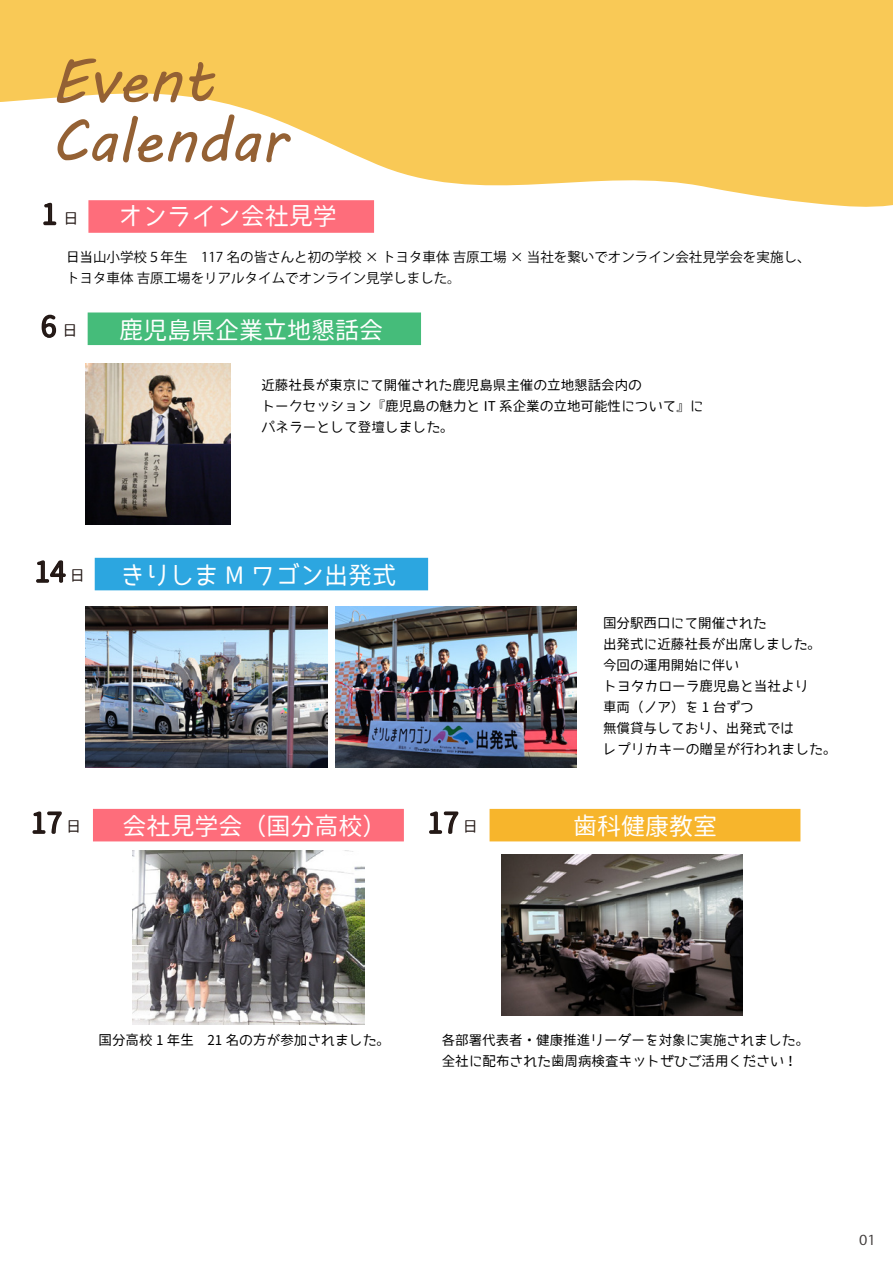
<style>
.page{position:relative;width:893px;height:1263px;background:#fff}
.page>*{position:absolute;margin:0;border:0;box-sizing:border-box;transform-origin:0 0}
.t1{font:61.5px/60px "MV Boli";color:#946134}
.t2{font:28.5px "Yasashisa Plus Gothic L";color:#231815}
.t3{font:24px "Yasashisa Plus Gothic L";color:#fff}
.t4{font:15px "Yasashisa Plus Gothic L";color:#231815}
.t5{font:13.5px/21px "Yasashisa Plus Gothic L";color:#000}
.t6{font:13.5px/20.9px "Koz Go Pr 6 N";color:#000}
.t7{font:13.5px "Koz Go Pro Regular 90 ms RKSJ H";color:#3e3a39;scale:1.11 1}
.s1{font-family:"Yasashisa Plus Gothic L"}
.s2{font-size:15px}
</style>
<div class="page">
<svg style="left:43px;top:211px;width:14px;height:15px"></svg>
<svg style="left:0;top:1px;width:893px;height:210px;fill:#f9c956"></svg>
<div style="left:875px;top:1px;width:18px;height:14px;background:#f9c956"></div>
<div style="left:88px;top:200px;width:286px;height:33px;background:#fe6d7b;border:2px solid #fe6d7b"></div>
<svg style="left:41px;top:314px;width:16px;height:24px"></svg>
<div style="left:88px;top:312px;width:333px;height:33px;background:#45bc7a;border:2px solid #45bc7a"></div>
<img style="left:86px;top:606px;width:241px;height:161px">
<img style="left:335px;top:607px;width:242px;height:161px">
<img style="left:501px;top:854px;width:242px;height:161px">
<svg style="left:36px;top:560px;width:30px;height:23px"></svg>
<div style="left:95px;top:558px;width:333px;height:32px;background:#2ca6e0"></div>
<svg style="left:32px;top:811px;width:30px;height:23px"></svg>
<div style="left:93px;top:809px;width:311px;height:32px;background:#fe6d7b"></div>
<img style="left:132px;top:851px;width:232px;height:174px">
<svg style="left:429px;top:811px;width:30px;height:23px"></svg>
<div style="left:490px;top:809px;width:310px;height:32px;background:#f7b52c"></div>
<img style="left:86px;top:363px;width:145px;height:161px">
<h1 class="t1" style="left:50px;top:49px;width:237px">Event<br>Calendar</h1>
<h2 class="t2" style="left:42px;top:193px;width:17px">1</h2>
<p class="t4" style="left:63px;top:207px;width:16px">日</p>
<h3 class="t3" style="left:118px;top:199px;width:220px">オンライン会社見学</h3>
<p class="t6" style="left:66px;top:247px;width:746px"><span class="s1">日当</span>山小学校５年生　117 名の皆さんと初の学校 × トヨタ車体 吉原工場 × 当社を繋いでオンライン会社見学会を実施し、トヨタ車体 吉原工場をリアルタイムでオンライン見学しました。</p>
<h2 class="t2" style="left:41px;top:306px;width:38px">6 <span class="s2">日</span></h2>
<h3 class="t3" style="left:119px;top:312px;width:265px">鹿児島県企業立地懇話会</h3>
<p class="t5" style="left:261px;top:374px;width:444px">近藤社長が東京にて開催された鹿児島県主催の立地懇話会内の<br>トークセッション『鹿児島の魅力と IT 系企業の立地可能性について』にパネラーとして登壇しました。</p>
<h2 class="t2" style="left:34px;top:551px;width:52px">14 <span class="s2">日</span></h2>
<h3 class="t3" style="left:121px;top:558px;width:277px">きりしま M ワゴン出発式</h3>
<h2 class="t2" style="left:31px;top:802px;width:52px">17 <span class="s2">日</span></h2>
<h3 class="t3" style="left:122px;top:809px;width:266px">会社見学会（国分高校）</h3>
<p class="t5" style="left:603px;top:613px;width:235px">国分駅西口にて開催された<br>出発式に近藤社長が出席しました。今回の運用開始に伴い<br>トヨタカローラ鹿児島と当社より<br>車両（ノア）を 1 台ずつ<br>無償貸与しており、出発式では<br>レプリカキーの贈呈が行われました。</p>
<h2 class="t2" style="left:427px;top:802px;width:52px">17 <span class="s2">日</span></h2>
<h3 class="t3" style="left:573px;top:809px;width:145px">歯科健康教室</h3>
<p class="t5" style="left:99px;top:1029px;width:293px">国分高校 1 年生　21 名の方が参加されました。</p>
<p class="t5" style="left:442px;top:1029px;width:369px">各部署代表者・健康推進リーダーを対象に実施されました。全社に配布された歯周病検査キットぜひご活用ください！</p>
<p class="t7" style="left:859px;top:1233px;width:16px">01</p>
</div>
